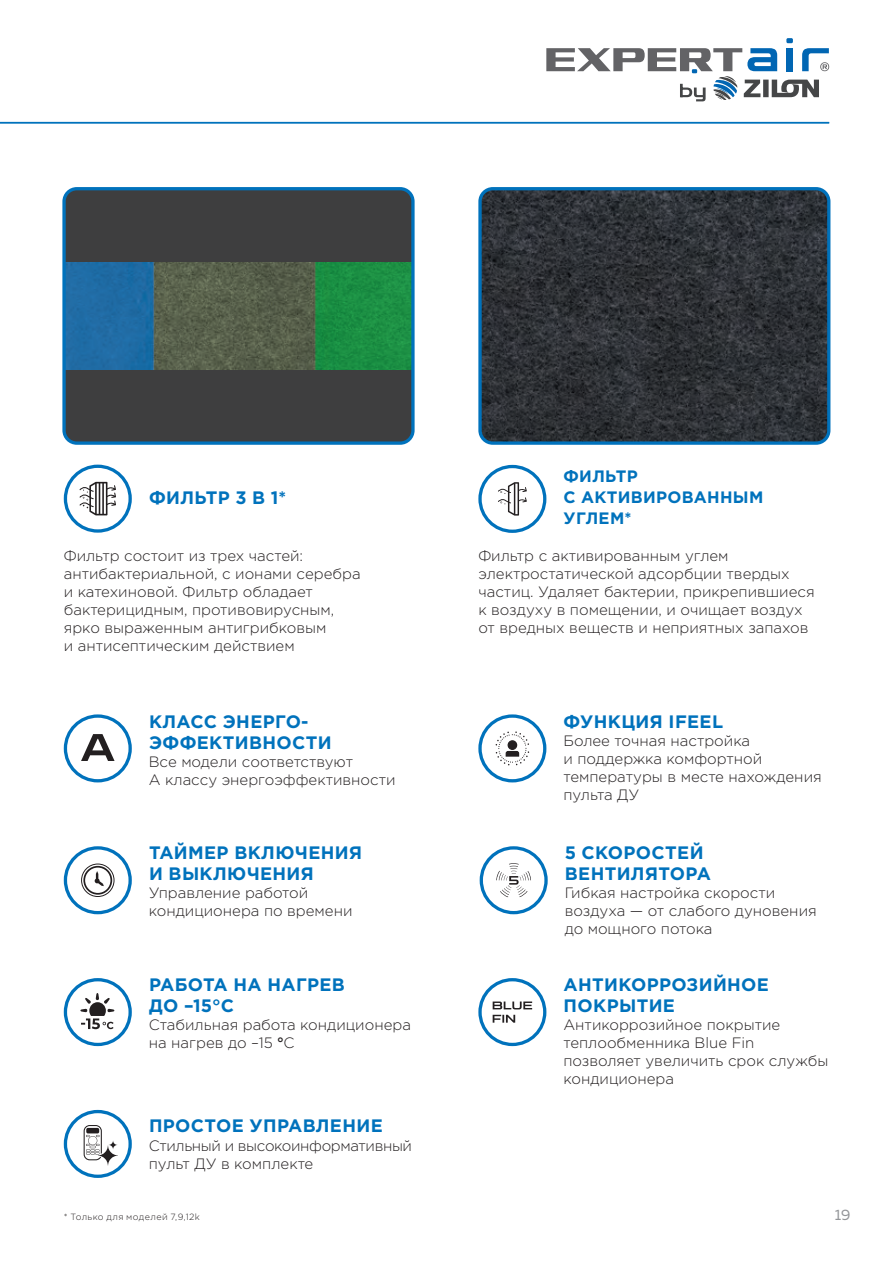
<style>
.page{position:relative;width:893px;height:1263px;background:#fff}
.page>*{position:absolute;margin:0;border:0;box-sizing:border-box;transform-origin:0 0}
.t1{font:700 18px/21px "Gotham Pro";letter-spacing:.02em;color:#0072bc}
.t2{font:700 16.5px/21px "Gotham Pro";letter-spacing:.02em;color:#0072bc}
.t3{font:300 15px/18px "Gotham Pro";color:#231f20}
.t4{font:300 15px/18px "Gotham Pro";letter-spacing:-.025em;color:#231f20}
.t5{font:15px "Muller";color:#939598}
.Основной{font:300 9px "Gotham Pro";letter-spacing:.04em;color:#231f20}
.s1{font-family:"AG Foreigner Light C";font-weight:700}
</style>
<div class="page">
<svg style="left:546px;top:38px;width:283px;height:63px"></svg>
<hr style="left:0;top:122px;width:829px;height:1px;background:#0072bc">
<div style="left:64px;top:465px;width:68px;height:68px;border:3px solid #0072bc;border-radius:50%"></div>
<svg style="left:80px;top:482px;width:36px;height:33px"></svg>
<div style="left:478px;top:465px;width:68px;height:68px;border:3px solid #0072bc;border-radius:50%"></div>
<svg style="left:498px;top:482px;width:29px;height:34px"></svg>
<svg style="left:81px;top:734px;width:34px;height:27px"></svg>
<div style="left:64px;top:714px;width:68px;height:68px;border:3px solid #0072bc;border-radius:50%"></div>
<svg style="left:496px;top:863px;width:35px;height:34px"></svg>
<div style="left:480px;top:846px;width:68px;height:68px;border:3px solid #0072bc;border-radius:50%"></div>
<div style="left:81px;top:864px;width:33px;height:33px;border:1px solid #231f20;border-radius:50%"></div>
<svg style="left:95px;top:871px;width:9px;height:15px"></svg>
<div style="left:83px;top:866px;width:29px;height:29px;border:2px solid #231f20;border-radius:50%"></div>
<div style="left:64px;top:846px;width:68px;height:68px;border:3px solid #0072bc;border-radius:50%"></div>
<svg style="left:496px;top:731px;width:33px;height:34px"></svg>
<div style="left:478px;top:714px;width:68px;height:68px;border:3px solid #0072bc;border-radius:50%"></div>
<svg style="left:84px;top:1125px;width:34px;height:40px"></svg>
<div style="left:64px;top:1110px;width:68px;height:68px;border:3px solid #0072bc;border-radius:50%"></div>
<svg style="left:80px;top:993px;width:34px;height:36px"></svg>
<div style="left:64px;top:978px;width:68px;height:68px;border:3px solid #0072bc;border-radius:50%"></div>
<svg style="left:493px;top:1015px;width:22px;height:8px"></svg>
<svg style="left:493px;top:1001px;width:39px;height:8px"></svg>
<div style="left:478px;top:978px;width:68px;height:68px;border:3px solid #0072bc;border-radius:50%"></div>
<img style="left:482px;top:191px;width:347px;height:250px">
<div style="left:478px;top:187px;width:352px;height:258px;border:3px solid #0072bc;border-radius:13px"></div>
<div style="left:64px;top:189px;width:349px;height:254px;background:#3e3e3f;border-radius:13px"></div>
<img style="left:66px;top:262px;width:345px;height:108px">
<div style="left:62px;top:187px;width:353px;height:258px;border:3px solid #0072bc;border-radius:13px"></div>
<p class="t1" style="left:149px;top:487px;width:139px">ФИЛЬТР 3 В 1*</p>
<p class="t2" style="left:564px;top:465px;width:201px">ФИЛЬТР<br>С АКТИВИРОВАННЫМ<br>УГЛЕМ*</p>
<p class="t3" style="left:64px;top:546px;width:298px">Фильтр состоит из трех частей: антибактериальной, с ионами серебра и катехиновой. Фильтр обладает бактерицидным, противовирусным, ярко выраженным антигрибковым<br>и антисептическим действием</p>
<p class="t3" style="left:478px;top:547px;width:338px">Фильтр с активированным углем электростатической адсорбции твердых частиц. Удаляет бактерии, прикрепившиеся к воздуху в помещении, и очищает воздух от вредных веществ и неприятных запахов</p>
<p class="t1" style="left:149px;top:710px;width:184px">КЛАСС ЭНЕРГО-<br>ЭФФЕКТИВНОСТИ</p>
<p class="t3" style="left:149px;top:752px;width:248px">Все модели соответствуют<br>А классу энергоэффективности</p>
<p class="t1" style="left:149px;top:842px;width:215px">ТАЙМЕР ВКЛЮЧЕНИЯ<br>И ВЫКЛЮЧЕНИЯ</p>
<p class="t3" style="left:149px;top:884px;width:205px">Управление работой кондиционера по времени</p>
<p class="t1" style="left:149px;top:974px;width:197px">РАБОТА НА НАГРЕВ<br>ДО –15°С</p>
<p class="t3" style="left:149px;top:1016px;width:264px">Стабильная работа кондиционера на нагрев до –15 <span class="s1">°</span>С</p>
<p class="t1" style="left:149px;top:1115px;width:235px">ПРОСТОЕ УПРАВЛЕНИЕ</p>
<p class="t4" style="left:149px;top:1136px;width:265px">Стильный и высокоинформативный пульт ДУ в комплекте</p>
<p class="Основной" style="left:64px;top:1212px;width:137px">* Только для моделей 7,9,12k</p>
<p class="t1" style="left:564px;top:710px;width:161px">ФУНКЦИЯ IFEEL</p>
<p class="t3" style="left:563px;top:731px;width:260px">Более точная настройка<br>и поддержка комфортной температуры в месте нахождения пульта ДУ</p>
<p class="t1" style="left:565px;top:842px;width:148px">5 СКОРОСТЕЙ<br>ВЕНТИЛЯТОРА</p>
<p class="t3" style="left:565px;top:884px;width:253px">Гибкая настройка скорости воздуха — от слабого дуновения до мощного потока</p>
<p class="t1" style="left:564px;top:974px;width:207px">АНТИКОРРОЗИЙНОЕ<br>ПОКРЫТИЕ</p>
<p class="t3" style="left:563px;top:1016px;width:267px">Антикоррозийное покрытие теплообменника Blue Fin позволяет увеличить срок службы кондиционера</p>
<p class="t5" style="left:835px;top:1206px;width:17px">19</p>
</div>
